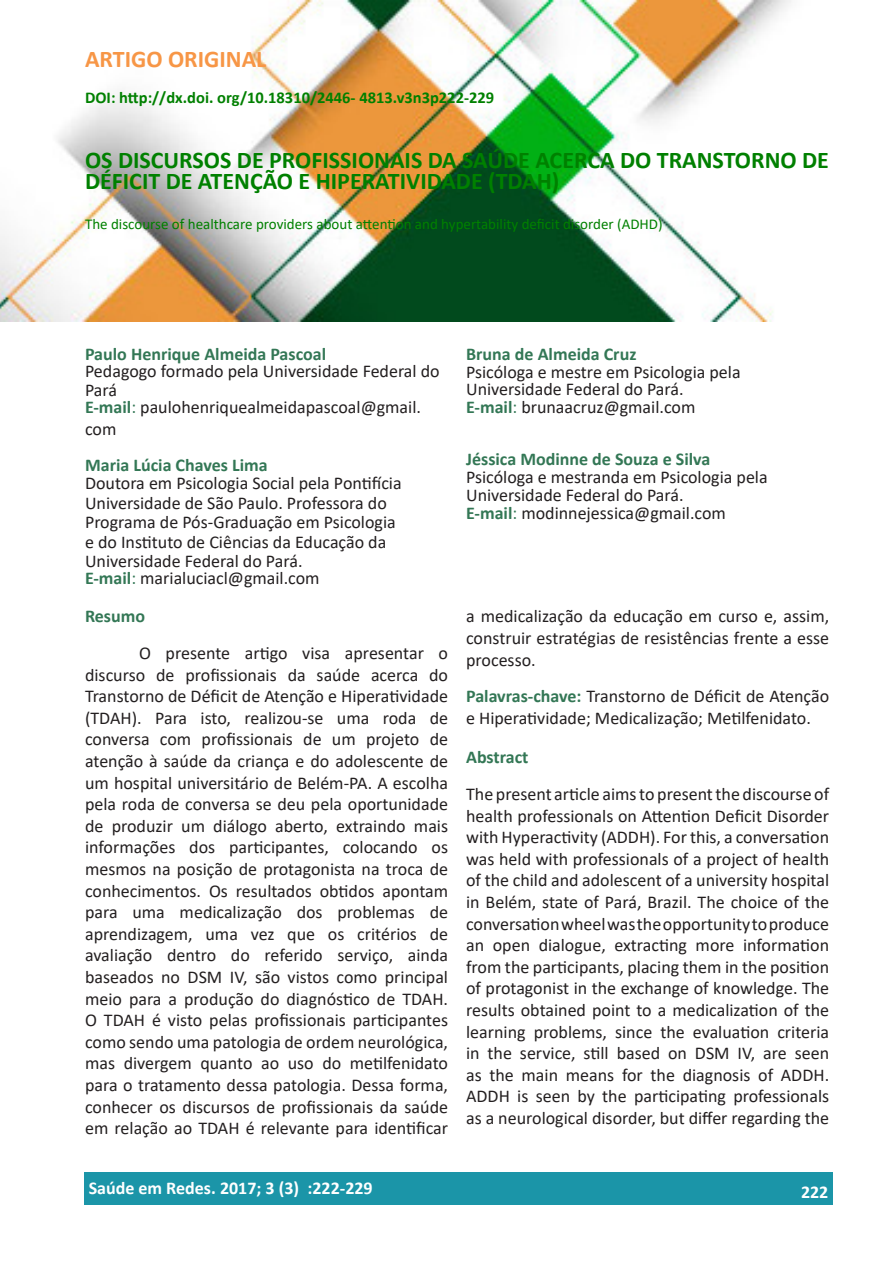
<style>
.page{position:relative;width:893px;height:1263px;background:#fff}
.page>*{position:absolute;margin:0;border:0;box-sizing:border-box;transform-origin:0 0}
.t1{font:700 24px/21px "Calibri";color:#008000}
.t2{font:700 24px "Calibri";color:#f79646}
.t3{font:18px/21.6px "Calibri";color:#231f20}
.t4{font:700 18px "Calibri";color:#375}
.t5{font:700 18px "Calibri";color:#fff}
.t6{font:700 16.5px "Calibri";color:#008000}
.t7{font:15px "Calibri";color:#008000}
.s1{font-weight:700;color:#375}
.s2{color:#375}
</style>
<div class="page">
<div style="left:84px;top:1172px;width:749px;height:33px;background:#1b95a8"></div>
<img style="left:0;top:0;width:791px;height:322px">
<h1 class="t2" style="left:85px;top:42px;width:183px">ARTIGO ORIGINAL</h1>
<p class="t6" style="left:85px;top:86px;width:411px">DOI: http://dx.doi. org/10.18310/2446- 4813.v3n3p222-229</p>
<h1 class="t1" style="left:85px;top:149px;width:745px">OS DISCURSOS DE PROFISSIONAIS DA SAÚDE ACERCA DO TRANSTORNO DE<br>DÉFICIT DE ATENÇÃO E HIPERATIVIDADE (TDAH)</h1>
<p class="t7" style="left:85px;top:213px;width:579px">The discourse of healthcare providers about attention and hypertability deficit disorder (ADHD)</p>
<p class="t4" style="left:85px;top:342px;width:243px">Paulo Henrique Almeida Pascoal</p>
<p class="t3" style="left:85px;top:361px;width:356px;line-height:19.5px">Pedagogo formado pela Universidade Federal do<br>Pará</p>
<p class="t3" style="left:85px;top:396px;width:337px"><span class="s1">E-mail</span><span class="s2">:</span> paulohenriquealmeidapascoal@gmail. com</p>
<p class="t4" style="left:85px;top:452px;width:184px">Maria Lúcia Chaves Lima</p>
<p class="t3" style="left:85px;top:473px;width:318px;line-height:19.5px">Doutora em Psicologia Social pela Pontifícia Universidade de São Paulo. Professora do Programa de Pós-Graduação em Psicologia e do Instituto de Ciências da Educação da Universidade Federal do Pará.</p>
<p class="t3" style="left:85px;top:566px;width:236px"><span class="s1">E-mail</span><span class="s2">:</span> marialuciacl@gmail.com</p>
<p class="t4" style="left:85px;top:604px;width:62px">Resumo</p>
<p class="t3" style="left:85px;top:642px;width:365px;text-align:justify;text-indent:54px">O presente artigo visa apresentar o discurso de profissionais da saúde acerca do Transtorno de Déficit de Atenção e Hiperatividade (TDAH). Para isto, realizou-se uma roda de conversa com profissionais de um projeto de atenção à saúde da criança e do adolescente de um hospital universitário de Belém-PA. A escolha pela roda de conversa se deu pela oportunidade de produzir um diálogo aberto, extraindo mais informações dos participantes, colocando os mesmos na posição de protagonista na troca de conhecimentos. Os resultados obtidos apontam para uma medicalização dos problemas de aprendizagem, uma vez que os critérios de avaliação dentro do referido serviço, ainda baseados no DSM IV, são vistos como principal meio para a produção do diagnóstico de TDAH.<br>O TDAH é visto pelas profissionais participantes como sendo uma patologia de ordem neurológica, mas divergem quanto ao uso do metilfenidato para o tratamento dessa patologia. Dessa forma, conhecer os discursos de profissionais da saúde em relação ao TDAH é relevante para identificar</p>
<p class="t4" style="left:466px;top:342px;width:172px">Bruna de Almeida Cruz</p>
<p class="t3" style="left:466px;top:363px;width:276px;line-height:17.2px">Psicóloga e mestre em Psicologia pela<br>Universidade Federal do Pará.<br><span class="s1">E-mail</span><span class="s2">:</span> brunaacruz@gmail.com</p>
<p class="t4" style="left:466px;top:446px;width:246px">Jéssica Modinne de Souza e Silva</p>
<p class="t3" style="left:466px;top:467px;width:303px;line-height:18px">Psicóloga e mestranda em Psicologia pela<br>Universidade Federal do Pará.<br><span class="s1">E-mail</span><span class="s2">:</span> modinnejessica@gmail.com</p>
<p class="t3" style="left:466px;top:605px;width:365px;text-align:justify">a medicalização da educação em curso e, assim, construir estratégias de resistências frente a esse processo.</p>
<p class="t3" style="left:466px;top:685px;width:365px"><span class="s1">Palavras-chave:</span> Transtorno de Déficit de Atenção e Hiperatividade; Medicalização; Metilfenidato.</p>
<p class="t4" style="left:466px;top:745px;width:64px">Abstract</p>
<p class="t3" style="left:466px;top:783px;width:365px;text-align:justify">The present article aims to present the discourse of health professionals on Attention Deficit Disorder with Hyperactivity (ADDH). For this, a conversation was held with professionals of a project of health of the child and adolescent of a university hospital in Belém, state of Pará, Brazil. The choice of the conversation wheel was the opportunity to produce an open dialogue, extracting more information from the participants, placing them in the position of protagonist in the exchange of knowledge. The results obtained point to a medicalization of the learning problems, since the evaluation criteria in the service, still based on DSM IV, are seen as the main means for the diagnosis of ADDH.<br>ADDH is seen by the participating professionals as a neurological disorder, but differ regarding the</p>
<p class="t5" style="left:89px;top:1175px;width:212px">Saúde em Redes. 2017; 3 (3)</p>
<p class="t5" style="left:801px;top:1179px;width:29px">222</p>
<p class="t5" style="left:308px;top:1175px;width:67px">:222-229</p>
</div>
